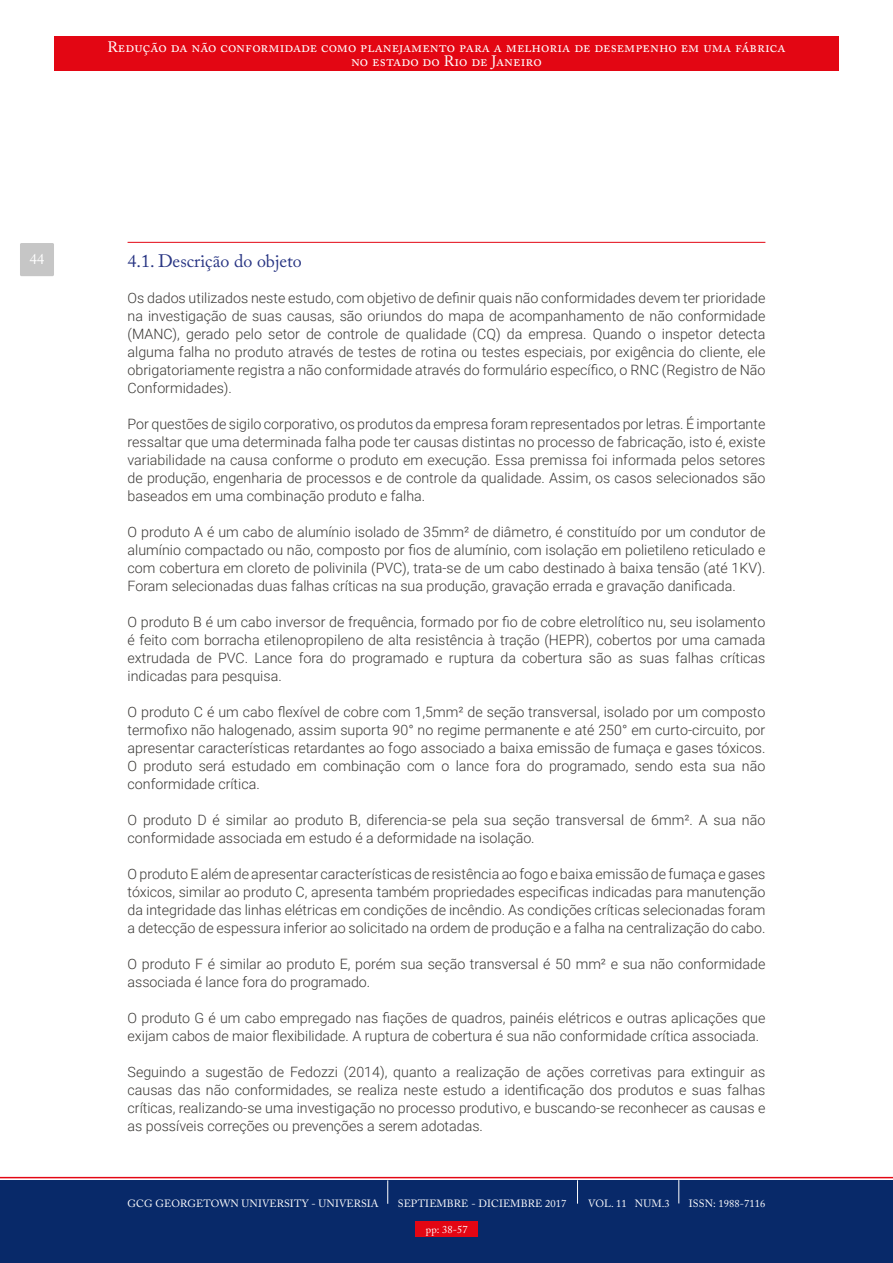
<style>
.page{position:relative;width:893px;height:1263px;background:#fff}
.page>*{position:absolute;margin:0;border:0;box-sizing:border-box;transform-origin:0 0}
.t1{font:18px "Adobe Caslon Pro";color:#283583}
.t2{font:15px/13.5px "Adobe Caslon Pro";letter-spacing:.005em;color:#fff;text-align:center}
.t3{font:300 14.25px/18px "Roboto";color:#3a3835;text-align:justify}
.t4{font:10.5px "Adobe Caslon Pro";letter-spacing:.01em;color:#fff}
</style>
<div class="page">
<div style="left:54px;top:37px;width:785px;height:34px;background:#e30613"></div>
<div style="left:0;top:1180px;width:893px;height:83px;background:#082969"></div>
<svg style="left:0;top:1177px;width:893px;height:27px"></svg>
<div style="left:20px;top:243px;width:34px;height:33px;background:#c6c6c6;border-radius:2px"></div>
<hr style="left:128px;top:242px;width:637px;height:1px;background:#e30613">
<div style="left:415px;top:1221px;width:63px;height:16px;background:#e30613"></div>
<p class="t2" style="left:107px;top:40px;width:680px">Redução da não conformidade como planejamento para a melhoria de desempenho em uma fábrica no estado do Rio de Janeiro</p>
<p class="t2" style="left:29px;top:252px;width:16px">44</p>
<p class="t1" style="left:128px;top:250px;width:176px">4.1. Descrição do objeto</p>
<p class="t3" style="left:128px;top:288px;width:639px">Os dados utilizados neste estudo, com objetivo de definir quais não conformidades devem ter prioridade na investigação de suas causas, são oriundos do mapa de acompanhamento de não conformidade (MANC), gerado pelo setor de controle de qualidade (CQ) da empresa. Quando o inspetor detecta alguma falha no produto através de testes de rotina ou testes especiais, por exigência do cliente, ele obrigatoriamente registra a não conformidade através do formulário específico, o RNC (Registro de Não Conformidades).</p>
<p class="t3" style="left:128px;top:414px;width:639px">Por questões de sigilo corporativo, os produtos da empresa foram representados por letras. É importante ressaltar que uma determinada falha pode ter causas distintas no processo de fabricação, isto é, existe variabilidade na causa conforme o produto em execução. Essa premissa foi informada pelos setores de produção, engenharia de processos e de controle da qualidade. Assim, os casos selecionados são baseados em uma combinação produto e falha.</p>
<p class="t3" style="left:128px;top:522px;width:639px">O produto A é um cabo de alumínio isolado de 35mm² de diâmetro, é constituído por um condutor de alumínio compactado ou não, composto por fios de alumínio, com isolação em polietileno reticulado e com cobertura em cloreto de polivinila (PVC), trata-se de um cabo destinado à baixa tensão (até 1KV).<br>Foram selecionadas duas falhas críticas na sua produção, gravação errada e gravação danificada.</p>
<p class="t3" style="left:128px;top:612px;width:639px">O produto B é um cabo inversor de frequência, formado por fio de cobre eletrolítico nu, seu isolamento é feito com borracha etilenopropileno de alta resistência à tração (HEPR), cobertos por uma camada extrudada de PVC. Lance fora do programado e ruptura da cobertura são as suas falhas críticas indicadas para pesquisa.</p>
<p class="t3" style="left:128px;top:702px;width:639px">O produto C é um cabo flexível de cobre com 1,5mm² de seção transversal, isolado por um composto termofixo não halogenado, assim suporta 90° no regime permanente e até 250° em curto-circuito, por apresentar características retardantes ao fogo associado a baixa emissão de fumaça e gases tóxicos.<br>O produto será estudado em combinação com o lance fora do programado, sendo esta sua não conformidade crítica.</p>
<p class="t3" style="left:128px;top:810px;width:639px">O produto D é similar ao produto B, diferencia-se pela sua seção transversal de 6mm². A sua não conformidade associada em estudo é a deformidade na isolação.</p>
<p class="t3" style="left:128px;top:864px;width:639px">O produto E além de apresentar características de resistência ao fogo e baixa emissão de fumaça e gases tóxicos, similar ao produto C, apresenta também propriedades especificas indicadas para manutenção da integridade das linhas elétricas em condições de incêndio. As condições críticas selecionadas foram a detecção de espessura inferior ao solicitado na ordem de produção e a falha na centralização do cabo.</p>
<p class="t3" style="left:128px;top:954px;width:639px">O produto F é similar ao produto E, porém sua seção transversal é 50 mm² e sua não conformidade associada é lance fora do programado.</p>
<p class="t3" style="left:128px;top:1008px;width:639px">O produto G é um cabo empregado nas fiações de quadros, painéis elétricos e outras aplicações que exijam cabos de maior flexibilidade. A ruptura de cobertura é sua não conformidade crítica associada.</p>
<p class="t3" style="left:128px;top:1062px;width:639px">Seguindo a sugestão de Fedozzi (2014), quanto a realização de ações corretivas para extinguir as causas das não conformidades, se realiza neste estudo a identificação dos produtos e suas falhas críticas, realizando-se uma investigação no processo produtivo, e buscando-se reconhecer as causas e as possíveis correções ou prevenções a serem adotadas.</p>
<p class="t4" style="left:128px;top:1197px;width:253px">GCG GEORGETOWN UNIVERSITY - UNIVERSIA</p>
<p class="t4" style="left:398px;top:1197px;width:170px">SEPTIEMBRE - DICIEMBRE 2017</p>
<p class="t4" style="left:588px;top:1197px;width:83px">VOL. 11 NUM.3</p>
<p class="t4" style="left:689px;top:1197px;width:78px">ISSN: 1988-7116</p>
<p class="t4" style="left:426px;top:1223px;width:43px">pp: 38-57</p>
</div>
